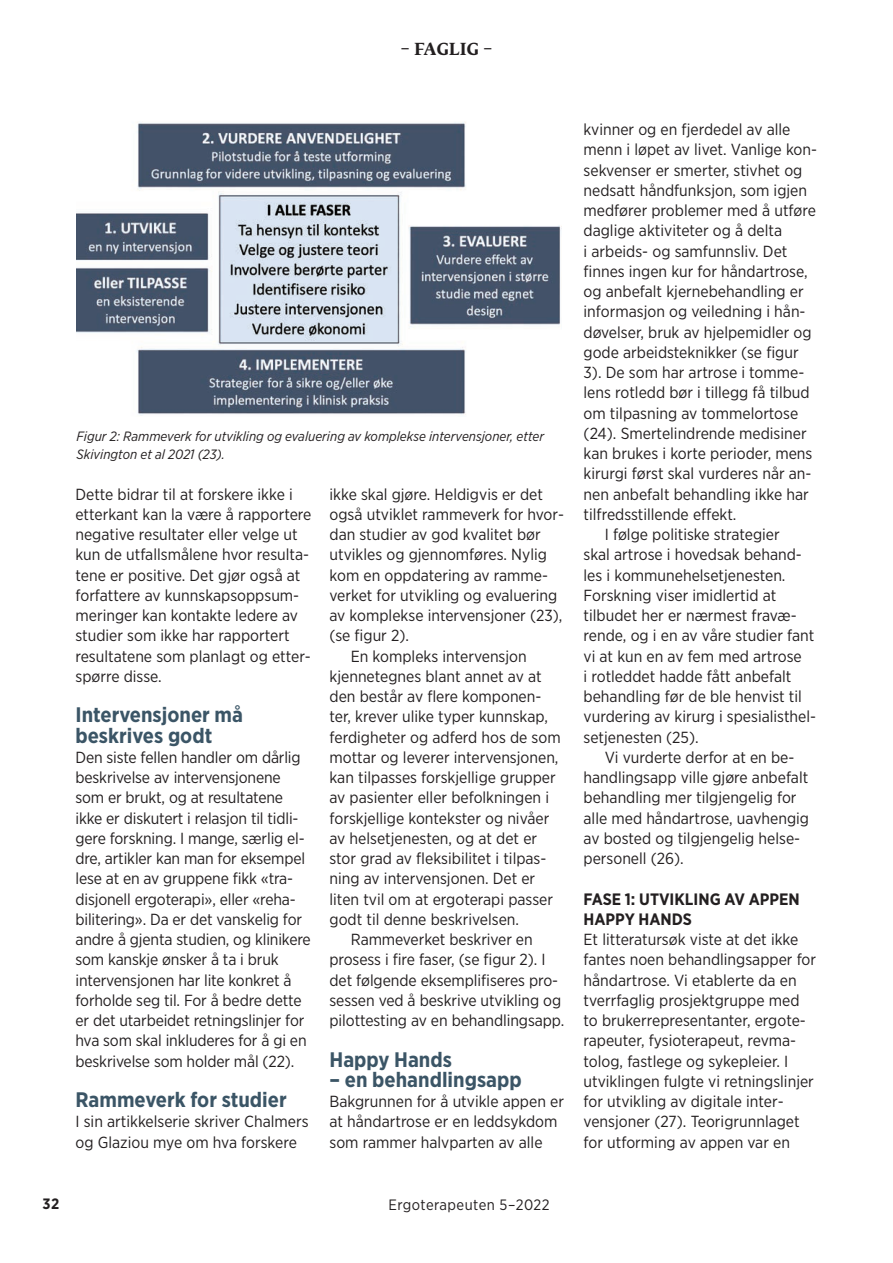
<style>
.page{position:relative;width:893px;height:1263px;background:#fff}
.page>*{position:absolute;margin:0;border:0;box-sizing:border-box;transform-origin:0 0}
.t1{font:700 21px/20.2px "Gotham Narrow";color:#3b5566}
.t2{font:700 16.5px/20.2px "Gotham Narrow";color:#231f20}
.t3{font:700 16.5px "Fedra Serif B Std";letter-spacing:.015em;color:#231f20}
.t4{font:16.05px/20.2px "Gotham Narrow";color:#231f20}
.t5{font:15px "Gotham Narrow";letter-spacing:.03em;color:#231f20}
.t6{font:700 15px "Gotham Narrow";color:#231f20}
.t7{font:italic 13.5px/18px "Gotham Narrow";color:#231f20}
</style>
<div class="page">
<img style="left:77px;top:122px;width:485px;height:294px">
<p class="t3" style="left:400px;top:38px;width:93px">– FAGLIG –</p>
<p class="t7" style="left:77px;top:427px;width:469px">Figur 2: Rammeverk for utvikling og evaluering av komplekse intervensjoner, etter<br>Skivington et al 2021 (23).</p>
<p class="t4" style="left:75px;top:483px;width:237px">Dette bidrar til at forskere ikke i etterkant kan la være å rapportere negative resultater eller velge ut kun de utfallsmålene hvor resulta&shy;tene er positive. Det gjør også at forfattere av kunnskapsoppsum&shy;meringer kan kontakte ledere av studier som ikke har rapportert resultatene som planlagt og etter&shy;spørre disse.</p>
<h1 class="t1" style="left:75px;top:705px;width:169px">Intervensjoner må beskrives godt</h1>
<p class="t4" style="left:75px;top:747px;width:237px">Den siste fellen handler om dårlig beskrivelse av intervensjonene som er brukt, og at resultatene ikke er diskutert i relasjon til tidli&shy;gere forskning. I mange, særlig el&shy;dre, artikler kan man for eksempel lese at en av gruppene fikk «tra&shy;disjonell ergoterapi», eller «reha&shy;bilitering». Da er det vanskelig for andre å gjenta studien, og klinikere som kanskje ønsker å ta i bruk intervensjonen har lite konkret å forholde seg til. For å bedre dette er det utarbeidet retningslinjer for hva som skal inkluderes for å gi en beskrivelse som holder mål (22).</p>
<h1 class="t1" style="left:75px;top:1089px;width:213px">Rammeverk for studier</h1>
<p class="t4" style="left:75px;top:1111px;width:235px">I sin artikkelserie skriver Chalmers og Glaziou mye om hva forskere</p>
<p class="t4" style="left:330px;top:483px;width:215px">ikke skal gjøre. Heldigvis er det</p>
<p class="t4" style="left:330px;top:504px;width:236px">også utviklet rammeverk for hvor-</p>
<p class="t4" style="left:330px;top:524px;width:213px">dan studier av god kvalitet bør</p>
<p class="t4" style="left:330px;top:544px;width:219px">utvikles og gjennomføres. Nylig</p>
<p class="t4" style="left:330px;top:564px;width:220px">kom en oppdatering av ramme-</p>
<p class="t4" style="left:330px;top:585px;width:229px">verket for utvikling og evaluering</p>
<p class="t4" style="left:330px;top:605px;width:234px">av komplekse intervensjoner (23),</p>
<p class="t4" style="left:330px;top:625px;width:81px">(se figur 2).</p>
<p class="t4" style="left:351px;top:645px;width:177px">En kompleks intervensjon</p>
<p class="t4" style="left:330px;top:666px;width:214px">kjennetegnes blant annet av at</p>
<p class="t4" style="left:330px;top:686px;width:213px">den består av flere komponen-</p>
<p class="t4" style="left:330px;top:706px;width:220px">ter, krever ulike typer kunnskap,</p>
<p class="t4" style="left:330px;top:726px;width:233px">ferdigheter og adferd hos de som</p>
<p class="t4" style="left:330px;top:747px;width:230px">mottar og leverer intervensjonen,</p>
<p class="t4" style="left:330px;top:767px;width:228px">kan tilpasses forskjellige grupper</p>
<p class="t4" style="left:330px;top:787px;width:221px">av pasienter eller befolkningen i</p>
<p class="t4" style="left:330px;top:807px;width:221px">forskjellige kontekster og nivåer</p>
<p class="t4" style="left:330px;top:828px;width:209px">av helsetjenesten, og at det er</p>
<p class="t4" style="left:330px;top:848px;width:218px">stor grad av fleksibilitet i tilpas-</p>
<p class="t4" style="left:330px;top:868px;width:207px">ning av intervensjonen. Det er</p>
<p class="t4" style="left:330px;top:888px;width:225px">liten tvil om at ergoterapi passer</p>
<p class="t4" style="left:330px;top:909px;width:191px">godt til denne beskrivelsen.</p>
<p class="t4" style="left:351px;top:929px;width:183px">Rammeverket beskriver en</p>
<p class="t4" style="left:330px;top:949px;width:218px">prosess i fire faser, (se figur 2). I</p>
<p class="t4" style="left:330px;top:969px;width:230px">det følgende eksemplifiseres pro-</p>
<p class="t4" style="left:330px;top:990px;width:233px">sessen ved å beskrive utvikling og</p>
<p class="t4" style="left:330px;top:1010px;width:236px">pilottesting av en behandlingsapp.</p>
<h1 class="t1" style="left:330px;top:1049px;width:124px">Happy Hands</h1>
<h1 class="t1" style="left:330px;top:1069px;width:194px">– en behandlingsapp</h1>
<p class="t4" style="left:330px;top:1091px;width:236px">Bakgrunnen for å utvikle appen er at håndartrose er en leddsykdom som rammer halvparten av alle</p>
<p class="t6" style="left:43px;top:1194px;width:18px">32</p>
<p class="t5" style="left:388px;top:1196px;width:163px">Ergoterapeuten 5–2022</p>
<p class="t4" style="left:584px;top:119px;width:208px">kvinner og en fjerdedel av alle</p>
<p class="t4" style="left:584px;top:139px;width:235px">menn i løpet av livet. Vanlige kon-</p>
<p class="t4" style="left:584px;top:159px;width:220px">sekvenser er smerter, stivhet og</p>
<p class="t4" style="left:584px;top:180px;width:225px">nedsatt håndfunksjon, som igjen</p>
<p class="t4" style="left:584px;top:200px;width:234px">medfører problemer med å utføre</p>
<p class="t4" style="left:584px;top:220px;width:200px">daglige aktiviteter og å delta</p>
<p class="t4" style="left:584px;top:240px;width:205px">i arbeids- og samfunnsliv. Det</p>
<p class="t4" style="left:584px;top:261px;width:226px">finnes ingen kur for håndartrose,</p>
<p class="t4" style="left:584px;top:281px;width:222px">og anbefalt kjernebehandling er</p>
<p class="t4" style="left:584px;top:301px;width:223px">informasjon og veiledning i hån-</p>
<p class="t4" style="left:584px;top:321px;width:229px">døvelser, bruk av hjelpemidler og</p>
<p class="t4" style="left:584px;top:342px;width:217px">gode arbeidsteknikker (se figur</p>
<p class="t4" style="left:584px;top:362px;width:222px">3). De som har artrose i tomme-</p>
<p class="t4" style="left:584px;top:382px;width:228px">lens rotledd bør i tillegg få tilbud</p>
<p class="t4" style="left:584px;top:402px;width:216px">om tilpasning av tommelortose</p>
<p class="t4" style="left:584px;top:423px;width:225px">(24). Smertelindrende medisiner</p>
<p class="t4" style="left:584px;top:443px;width:230px">kan brukes i korte perioder, mens</p>
<p class="t4" style="left:584px;top:463px;width:229px">kirurgi først skal vurderes når an-</p>
<p class="t4" style="left:584px;top:483px;width:227px">nen anbefalt behandling ikke har</p>
<p class="t4" style="left:584px;top:504px;width:154px">tilfredsstillende effekt.</p>
<p class="t4" style="left:605px;top:524px;width:176px">I følge politiske strategier</p>
<p class="t4" style="left:584px;top:544px;width:220px">skal artrose i hovedsak behand-</p>
<p class="t4" style="left:584px;top:564px;width:203px">les i kommunehelsetjenesten.</p>
<p class="t4" style="left:584px;top:585px;width:194px">Forskning viser imidlertid at</p>
<p class="t4" style="left:584px;top:605px;width:215px">tilbudet her er nærmest fravæ-</p>
<p class="t4" style="left:584px;top:625px;width:232px">rende, og i en av våre studier fant</p>
<p class="t4" style="left:584px;top:645px;width:220px">vi at kun en av fem med artrose</p>
<p class="t4" style="left:584px;top:666px;width:209px">i rotleddet hadde fått anbefalt</p>
<p class="t4" style="left:584px;top:686px;width:220px">behandling før de ble henvist til</p>
<p class="t4" style="left:584px;top:706px;width:234px">vurdering av kirurg i spesialisthel-</p>
<p class="t4" style="left:584px;top:726px;width:117px">setjenesten (25).</p>
<p class="t4" style="left:605px;top:747px;width:191px">Vi vurderte derfor at en be-</p>
<p class="t4" style="left:584px;top:767px;width:226px">handlingsapp ville gjøre anbefalt</p>
<p class="t4" style="left:584px;top:787px;width:215px">behandling mer tilgjengelig for</p>
<p class="t4" style="left:584px;top:807px;width:227px">alle med håndartrose, uavhengig</p>
<p class="t4" style="left:584px;top:828px;width:218px">av bosted og tilgjengelig helse-</p>
<p class="t4" style="left:584px;top:848px;width:102px">personell (26).</p>
<p class="t2" style="left:584px;top:888px;width:218px">FASE 1: UTVIKLING AV APPEN<br>HAPPY HANDS</p>
<p class="t4" style="left:584px;top:929px;width:234px">Et litteratursøk viste at det ikke fantes noen behandlingsapper for håndartrose. Vi etablerte da en tverrfaglig prosjektgruppe med to brukerrepresentanter, ergote&shy;rapeuter, fysioterapeut, revma&shy;tolog, fastlege og sykepleier. I utviklingen fulgte vi retningslinjer for utvikling av digitale inter&shy;vensjoner (27). Teorigrunnlaget for utforming av appen var en</p>
</div>
